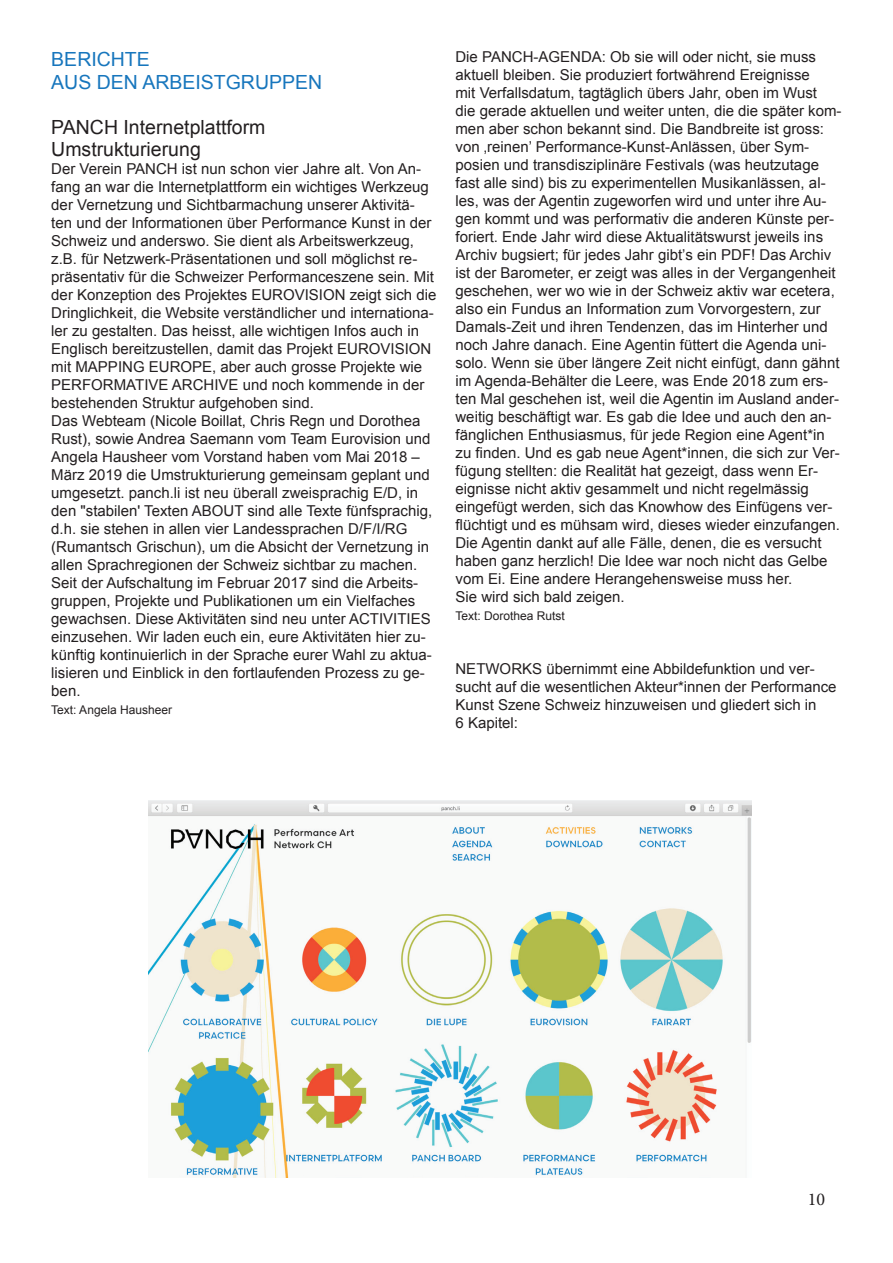
<style>
.page{position:relative;width:893px;height:1263px;background:#fff}
.page>*{position:absolute;margin:0;border:0;box-sizing:border-box;transform-origin:0 0}
.t1{font:19.5px/22.5px "Arial";color:#231f20}
.t2{font:19.5px/22.5px "Arial";color:#1776bd}
.t3{font:18px "Minion Pro";color:#231f20}
.t4{font:15px/18px "Arial";color:#231f20}
.t5{font:12px "Arial";color:#231f20}
</style>
<div class="page">
<img style="left:149px;top:800px;width:602px;height:377px">
<h1 class="t2" style="left:51px;top:48px;width:15px">Berichte aus</h1>
<h1 class="t2" style="left:97px;top:71px;width:14px">den</h1>
<h1 class="t2" style="left:142px;top:71px;width:54px">Arbeistgruppen</h1>
<h1 class="t1" style="left:51px;top:116px;width:216px">PANCH Internetplattform<br>Umstrukturierung</h1>
<p class="t4" style="left:51px;top:160px;width:387px">Der Verein PANCH ist nun schon vier Jahre alt. Von An&shy;fang an war die Internetplattform ein wichtiges Werkzeug der Vernetzung und Sichtbarmachung unserer Aktivitä&shy;ten und der Informationen über Performance Kunst in der Schweiz und anderswo. Sie dient als Arbeitswerkzeug, z.B. für Netzwerk-Präsentationen und soll möglichst re&shy;präsentativ für die Schweizer Performanceszene sein. Mit der Konzeption des Projektes EUROVISION zeigt sich die Dringlichkeit, die Website verständlicher und internationa&shy;ler zu gestalten. Das heisst, alle wichtigen Infos auch in Englisch bereitzustellen, damit das Projekt EUROVISION mit MAPPING EUROPE, aber auch grosse Projekte wie PERFORMATIVE ARCHIVE und noch kommende in der bestehenden Struktur aufgehoben sind.<br>Das Webteam (Nicole Boillat, Chris Regn und Dorothea Rust), sowie Andrea Saemann vom Team Eurovision und Angela Hausheer vom Vorstand haben vom Mai 2018 – März 2019 die Umstrukturierung gemeinsam geplant und umgesetzt. panch.li ist neu überall zweisprachig E/D, in den "stabilen' Texten ABOUT sind alle Texte fünfsprachig, d.h. sie stehen in allen vier Landessprachen D/F/I/RG (Rumantsch Grischun), um die Absicht der Vernetzung in allen Sprachregionen der Schweiz sichtbar zu machen.<br>Seit der Aufschaltung im Februar 2017 sind die Arbeits&shy;gruppen, Projekte und Publikationen um ein Vielfaches gewachsen. Diese Aktivitäten sind neu unter ACTIVITIES einzusehen. Wir laden euch ein, eure Aktivitäten hier zu&shy;künftig kontinuierlich in der Sprache eurer Wahl zu aktua&shy;lisieren und Einblick in den fortlaufenden Prozess zu ge&shy;ben.</p>
<p class="t5" style="left:51px;top:702px;width:122px">Text: Angela Hausheer</p>
<p class="t4" style="left:455px;top:48px;width:388px">Die PANCH-AGENDA: Ob sie will oder nicht, sie muss aktuell bleiben. Sie produziert fortwährend Ereignisse<br>mit Verfallsdatum, tagtäglich übers Jahr, oben im Wust<br>die gerade aktuellen und weiter unten, die die später kom&shy;men aber schon bekannt sind. Die Bandbreite ist gross: von ‚reinen’ Performance-Kunst-Anlässen, über Sym&shy;posien und transdisziplinäre Festivals (was heutzutage fast alle sind) bis zu experimentellen Musikanlässen, al&shy;les, was der Agentin zugeworfen wird und unter ihre Au&shy;gen kommt und was performativ die anderen Künste per&shy;foriert. Ende Jahr wird diese Aktualitätswurst jeweils ins Archiv bugsiert; für jedes Jahr gibt’s ein PDF! Das Archiv ist der Barometer, er zeigt was alles in der Vergangenheit geschehen, wer wo wie in der Schweiz aktiv war ecetera, also ein Fundus an Information zum Vorvorgestern, zur Damals-Zeit und ihren Tendenzen, das im Hinterher und noch Jahre danach. Eine Agentin füttert die Agenda uni&shy;solo. Wenn sie über längere Zeit nicht einfügt, dann gähnt im Agenda-Behälter die Leere, was Ende 2018 zum ers&shy;ten Mal geschehen ist, weil die Agentin im Ausland ander&shy;weitig beschäftigt war. Es gab die Idee und auch den an&shy;fänglichen Enthusiasmus, für jede Region eine Agent*in zu finden. Und es gab neue Agent*innen, die sich zur Ver&shy;fügung stellten: die Realität hat gezeigt, dass wenn Er&shy;eignisse nicht aktiv gesammelt und nicht regelmässig eingefügt werden, sich das Knowhow des Einfügens ver&shy;flüchtigt und es mühsam wird, dieses wieder einzufangen.<br>Die Agentin dankt auf alle Fälle, denen, die es versucht haben ganz herzlich! Die Idee war noch nicht das Gelbe vom Ei. Eine andere Herangehensweise muss her.<br>Sie wird sich bald zeigen.</p>
<p class="t5" style="left:455px;top:608px;width:111px">Text: Dorothea Rutst</p>
<p class="t4" style="left:455px;top:660px;width:383px">NETWORKS übernimmt eine Abbildefunktion und ver&shy;sucht auf die wesentlichen Akteur*innen der Performance Kunst Szene Schweiz hinzuweisen und gliedert sich in<br>6 Kapitel:</p>
<p class="t3" style="left:808px;top:1187px;width:19px">10</p>
</div>
